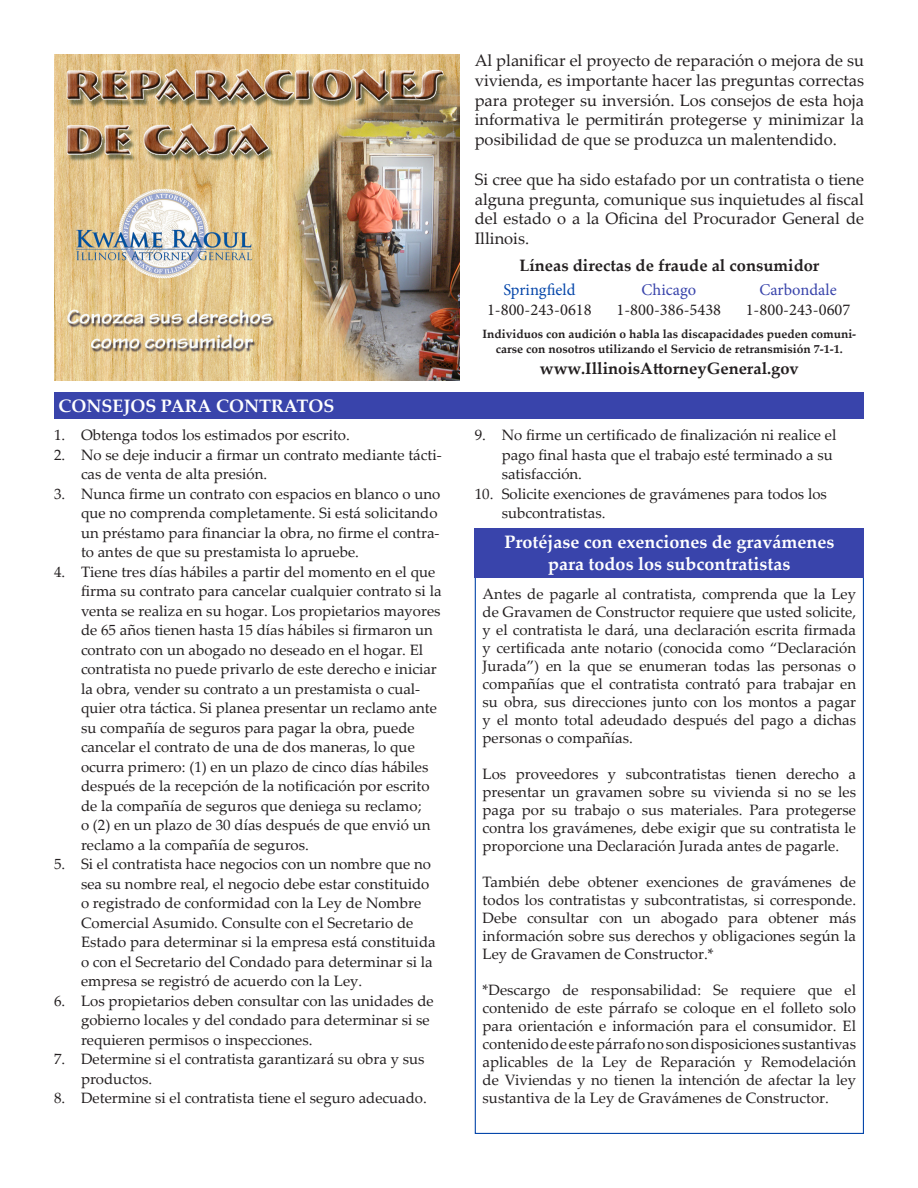
<style>
.page{position:relative;width:918px;height:1188px;background:#fff}
.page>*{position:absolute;margin:0;border:0;box-sizing:border-box;transform-origin:0 0}
.t1{font:700 18px "Palatino Linotype";color:#fff}
.t2{font:16.5px/19.8px "Palatino Linotype";color:#231f20;text-align:justify}
.t3{font:700 16.5px "Palatino Linotype";color:#231f20}
.t4{font:16.5px "Minion Pro";color:#231f20}
.t5{font:16.5px "Minion Pro";color:#3944ab}
.t6{font:16.5px "Minion Pro";color:#0647aa}
.t7{font:15px/19.5px "Palatino Linotype";color:#231f20}
.t8{font:700 12px/14.4px "Palatino Linotype";color:#231f20;text-align:center}
</style>
<div class="page">
<img style="left:54px;top:54px;width:405px;height:326px">
<div style="left:54px;top:392px;width:810px;height:27px;background:#3944ab"></div>
<div style="left:475px;top:528px;width:389px;height:50px;background:#3944ab"></div>
<p class="t1" style="left:58px;top:393px;width:278px">CONSEJOS PARA CONTRATOS</p>
<p class="t7" style="left:54px;top:425px;width:297px">1. Obtenga todos los estimados por escrito.</p>
<p class="t7" style="left:81px;top:444px;width:362px;text-indent:-27px">2. No se deje inducir a firmar un contrato mediante tácti&shy;cas de venta de alta presión.</p>
<p class="t7" style="left:81px;top:483px;width:361px;text-indent:-27px">3. Nunca firme un contrato con espacios en blanco o uno que no comprenda completamente. Si está solicitando un préstamo para financiar la obra, no firme el contra&shy;to antes de que su prestamista lo apruebe.</p>
<p class="t7" style="left:81px;top:561px;width:362px;text-indent:-27px">4. Tiene tres días hábiles a partir del momento en el que firma su contrato para cancelar cualquier contrato si la venta se realiza en su hogar. Los propietarios mayores de 65 años tienen hasta 15 días hábiles si firmaron un contrato con un abogado no deseado en el hogar. El contratista no puede privarlo de este derecho e iniciar la obra, vender su contrato a un prestamista o cual&shy;quier otra táctica. Si planea presentar un reclamo ante su compañía de seguros para pagar la obra, puede cancelar el contrato de una de dos maneras, lo que ocurra primero: (1) en un plazo de cinco días hábiles después de la recepción de la notificación por escrito de la compañía de seguros que deniega su reclamo;<br>o (2) en un plazo de 30 días después de que envió un reclamo a la compañía de seguros.</p>
<p class="t7" style="left:81px;top:854px;width:356px;text-indent:-27px">5. Si el contratista hace negocios con un nombre que no sea su nombre real, el negocio debe estar constituido o registrado de conformidad con la Ley de Nombre Comercial Asumido. Consulte con el Secretario de Estado para determinar si la empresa está constituida o con el Secretario del Condado para determinar si la empresa se registró de acuerdo con la Ley.</p>
<p class="t7" style="left:81px;top:990px;width:354px;text-indent:-27px">6. Los propietarios deben consultar con las unidades de gobierno locales y del condado para determinar si se requieren permisos o inspecciones.</p>
<p class="t7" style="left:81px;top:1049px;width:345px;text-indent:-27px">7. Determine si el contratista garantizará su obra y sus productos.</p>
<p class="t7" style="left:54px;top:1088px;width:374px">8. Determine si el contratista tiene el seguro adecuado.</p>
<p class="t2" style="left:475px;top:50px;width:391px">Al planificar el proyecto de reparación o mejora de su vivienda, es importante hacer las preguntas correctas para proteger su inversión. Los consejos de esta hoja informativa le permitirán protegerse y minimizar la posibilidad de que se produzca un malentendido.</p>
<p class="t2" style="left:475px;top:169px;width:391px">Si cree que ha sido estafado por un contratista o tiene alguna pregunta, comunique sus inquietudes al fiscal del estado o a la Oficina del Procurador General de Illinois.</p>
<p class="t3" style="left:519px;top:254px;width:302px">Líneas directas de fraude al consumidor</p>
<p class="t6" style="left:503px;top:279px;width:74px">Springfield</p>
<p class="t4" style="left:487px;top:299px;width:106px">1-800-243-0618</p>
<p class="t5" style="left:759px;top:279px;width:79px">Carbondale</p>
<p class="t4" style="left:746px;top:299px;width:106px">1-800-243-0607</p>
<p class="t8" style="left:482px;top:327px;width:375px">Individuos con audición o habla las discapacidades pueden comuni&shy;carse con nosotros utilizando el Servicio de retransmisión 7-1-1.</p>
<p class="t3" style="left:540px;top:357px;width:260px">www.IllinoisAttorneyGeneral.gov</p>
<p class="t5" style="left:642px;top:279px;width:56px">Chicago</p>
<p class="t4" style="left:616px;top:299px;width:106px">1-800-386-5438</p>
<p class="t7" style="left:502px;top:425px;width:336px;text-indent:-27px">9. No firme un certificado de finalización ni realice el pago final hasta que el trabajo esté terminado a su satisfacción.</p>
<p class="t7" style="left:502px;top:483px;width:327px;text-indent:-27px">10. Solicite exenciones de gravámenes para todos los subcontratistas.</p>
<p class="t1" style="left:504px;top:529px;width:331px">Protéjase con exenciones de gravámenes</p>
<p class="t1" style="left:548px;top:551px;width:244px">para todos los subcontratistas</p>
<p class="t7" style="left:483px;top:584px;width:375px;line-height:18px;text-align:justify">Antes de pagarle al contratista, comprenda que la Ley de Gravamen de Constructor requiere que usted solicite, y el contratista le dará, una declaración escrita firmada y certificada ante notario (conocida como “Declaración Jurada”) en la que se enumeran todas las personas o compañías que el contratista contrató para trabajar en su obra, sus direcciones junto con los montos a pagar y el monto total adeudado después del pago a dichas personas o compañías.</p>
<p class="t7" style="left:483px;top:764px;width:375px;line-height:18px;text-align:justify">Los proveedores y subcontratistas tienen derecho a presentar un gravamen sobre su vivienda si no se les paga por su trabajo o sus materiales. Para protegerse contra los gravámenes, debe exigir que su contratista le proporcione una Declaración Jurada antes de pagarle.</p>
<p class="t7" style="left:483px;top:872px;width:375px;line-height:18px;text-align:justify">También debe obtener exenciones de gravámenes de todos los contratistas y subcontratistas, si corresponde.<br>Debe consultar con un abogado para obtener más información sobre sus derechos y obligaciones según la Ley de Gravamen de Constructor.*</p>
<p class="t7" style="left:483px;top:980px;width:375px;line-height:18px;text-align:justify">*Descargo de responsabilidad: Se requiere que el contenido de este párrafo se coloque en el folleto solo para orientación e información para el consumidor. El contenido de este párrafo no son disposiciones sustantivas aplicables de la Ley de Reparación y Remodelación de Viviendas y no tienen la intención de afectar la ley sustantiva de la Ley de Gravámenes de Constructor.</p>
</div>
